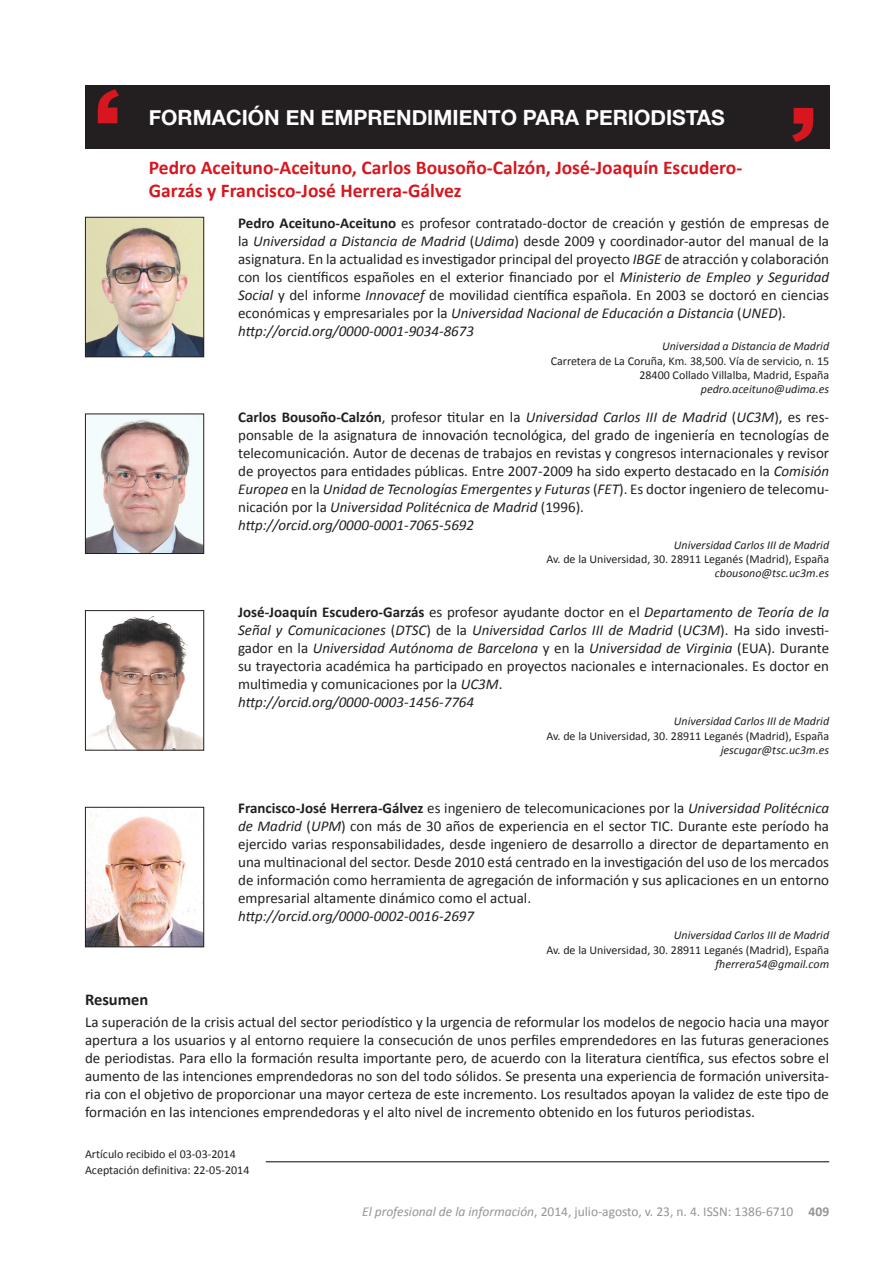
<style>
.page{position:relative;width:893px;height:1263px;background:#fff}
.page>*{position:absolute;margin:0;border:0;box-sizing:border-box;transform-origin:0 0}
.t1{font:700 21px "Helvetica Neue";color:#fff}
.t2{font:700 19.5px/23.4px "Calibri";color:#d7171f}
.t3{font:700 16.5px "Calibri";color:#231f20}
.t4{font:15px/18px "Calibri";color:#231f20}
.t5{font:italic 15px "Calibri";color:#231f20}
.t6{font:13.5px "Calibri";color:#939598}
.t7{font:12px/14.4px "Calibri";color:#231f20;text-align:right}
.t8{font:italic 12px "Calibri";color:#231f20}
.s1{font-weight:700}
.s2{font-style:italic}
</style>
<div class="page">
<div style="left:85px;top:85px;width:744px;height:64px;background:#231f20"></div>
<svg style="left:792px;top:108px;width:21px;height:34px"></svg>
<svg style="left:98px;top:89px;width:21px;height:34px"></svg>
<hr style="left:266px;top:1161px;width:563px;height:1px;background:#231f20">
<img style="left:87px;top:219px;width:115px;height:136px">
<div style="left:85px;top:217px;width:119px;height:140px;border:1px solid #231f20"></div>
<img style="left:87px;top:416px;width:115px;height:136px">
<div style="left:85px;top:414px;width:119px;height:140px;border:1px solid #231f20"></div>
<img style="left:90px;top:616px;width:112px;height:132px">
<div style="left:85px;top:610px;width:119px;height:140px;border:1px solid #231f20"></div>
<img style="left:87px;top:811px;width:115px;height:134px">
<div style="left:85px;top:807px;width:119px;height:140px;border:1px solid #231f20"></div>
<h1 class="t1" style="left:149px;top:101px;width:577px">FORMACIÓN EN EMPRENDIMIENTO PARA PERIODISTAS</h1>
<h2 class="t2" style="left:149px;top:155px;width:595px">Pedro Aceituno-Aceituno, Carlos Bousoño-Calzón, José-Joaquín Escudero-<br>Garzás y Francisco-José Herrera-Gálvez</h2>
<p class="t4" style="left:238px;top:214px;width:593px"><span class="s1">Pedro Aceituno-Aceituno</span> es profesor contratado-doctor de creación y gestión de empresas de la <span class="s2">Universidad a Distancia de Madrid</span> (<span class="s2">Udima</span>) desde 2009 y coordinador-autor del manual de la asignatura. En la actualidad es investigador principal del proyecto <span class="s2">IBGE</span> de atracción y colaboración con los científicos españoles en el exterior financiado por el <span class="s2">Ministerio de Empleo y Seguridad Social</span> y del informe <span class="s2">Innovacef</span> de movilidad científica española. En 2003 se doctoró en ciencias económicas y empresariales por la <span class="s2">Universidad Nacional de Educación a Distancia</span> (<span class="s2">UNED</span>). <span class="s2">http://orcid.org/0000-0001-9034-8673</span></p>
<p class="t8" style="left:662px;top:338px;width:169px">Universidad a Distancia de Madrid</p>
<p class="t7" style="left:551px;top:353px;width:280px">Carretera de La Coruña, Km. 38,500. Vía de servicio, n. 15<br>28400 Collado Villalba, Madrid, España</p>
<p class="t8" style="left:701px;top:381px;width:130px">pedro.aceituno@udima.es</p>
<p class="t4" style="left:238px;top:408px;width:593px"><span class="s1">Carlos Bousoño-Calzón</span>, profesor titular en la <span class="s2">Universidad Carlos III de Madrid</span> (<span class="s2">UC3M</span>), es res&shy;ponsable de la asignatura de innovación tecnológica, del grado de ingeniería en tecnologías de telecomunicación. Autor de decenas de trabajos en revistas y congresos internacionales y revisor de proyectos para entidades públicas. Entre 2007-2009 ha sido experto destacado en la <span class="s2">Comisión Europea</span> en la <span class="s2">Unidad de Tecnologías Emergentes y Futuras</span> (<span class="s2">FET</span>). Es doctor ingeniero de telecomu&shy;nicación por la <span class="s2">Universidad Politécnica de Madrid</span> (1996).<br><span class="s2">http://orcid.org/0000-0001-7065-5692</span></p>
<p class="t8" style="left:674px;top:536px;width:157px">Universidad Carlos III de Madrid</p>
<p class="t7" style="left:546px;top:552px;width:284px">Av. de la Universidad, 30. 28911 Leganés (Madrid), España</p>
<p class="t8" style="left:715px;top:565px;width:116px">cbousono@tsc.uc3m.es</p>
<p class="t4" style="left:238px;top:603px;width:593px"><span class="s1">José-Joaquín Escudero-Garzás</span> es profesor ayudante doctor en el <span class="s2">Departamento de Teoría de la Señal y Comunicaciones</span> (<span class="s2">DTSC</span>) de la <span class="s2">Universidad Carlos III de Madrid</span> (<span class="s2">UC3M</span>). Ha sido investi&shy;gador en la <span class="s2">Universidad Autónoma de Barcelona</span> y en la <span class="s2">Universidad de Virginia</span> (EUA). Durante su trayectoria académica ha participado en proyectos nacionales e internacionales. Es doctor en multimedia y comunicaciones por la <span class="s2">UC3M</span>.<br><span class="s2">http://orcid.org/0000-0003-1456-7764</span></p>
<p class="t8" style="left:674px;top:713px;width:157px">Universidad Carlos III de Madrid</p>
<p class="t7" style="left:546px;top:729px;width:284px">Av. de la Universidad, 30. 28911 Leganés (Madrid), España</p>
<p class="t8" style="left:721px;top:742px;width:110px">jescugar@tsc.uc3m.es</p>
<p class="t4" style="left:238px;top:799px;width:593px;text-align:justify"><span class="s1">Francisco-José Herrera-Gálvez</span> es ingeniero de telecomunicaciones por la <span class="s2">Universidad Politécnica de Madrid</span> (<span class="s2">UPM</span>) con más de 30 años de experiencia en el sector TIC. Durante este período ha ejercido varias responsabilidades, desde ingeniero de desarrollo a director de departamento en una multinacional del sector. Desde 2010 está centrado en la investigación del uso de los mercados de información como herramienta de agregación de información y sus aplicaciones en un entorno empresarial altamente dinámico como el actual.</p>
<p class="t5" style="left:238px;top:905px;width:237px">http://orcid.org/0000-0002-0016-2697</p>
<p class="t8" style="left:674px;top:927px;width:157px">Universidad Carlos III de Madrid</p>
<p class="t7" style="left:546px;top:942px;width:284px">Av. de la Universidad, 30. 28911 Leganés (Madrid), España</p>
<p class="t8" style="left:716px;top:956px;width:115px">fherrera54@gmail.com</p>
<p class="t3" style="left:85px;top:989px;width:65px">Resumen</p>
<p class="t4" style="left:85px;top:1013px;width:746px;text-align:justify">La superación de la crisis actual del sector periodístico y la urgencia de reformular los modelos de negocio hacia una mayor apertura a los usuarios y al entorno requiere la consecución de unos perfiles emprendedores en las futuras generaciones de periodistas. Para ello la formación resulta importante pero, de acuerdo con la literatura científica, sus efectos sobre el aumento de las intenciones emprendedoras no son del todo sólidos. Se presenta una experiencia de formación universita&shy;ria con el objetivo de proporcionar una mayor certeza de este incremento. Los resultados apoyan la validez de este tipo de formación en las intenciones emprendedoras y el alto nivel de incremento obtenido en los futuros periodistas.</p>
<p class="t7" style="left:85px;top:1146px;width:166px;line-height:15.6px;text-align:left">Artículo recibido el 03-03-2014<br>Aceptación definitiva: 22-05-2014</p>
<p class="t6" style="left:362px;top:1203px;width:469px"><span class="s2">El profesional de la información</span>, 2014, julio-agosto, v. 23, n. 4. ISSN: 1386-6710 <span class="s1">409</span></p>
</div>
